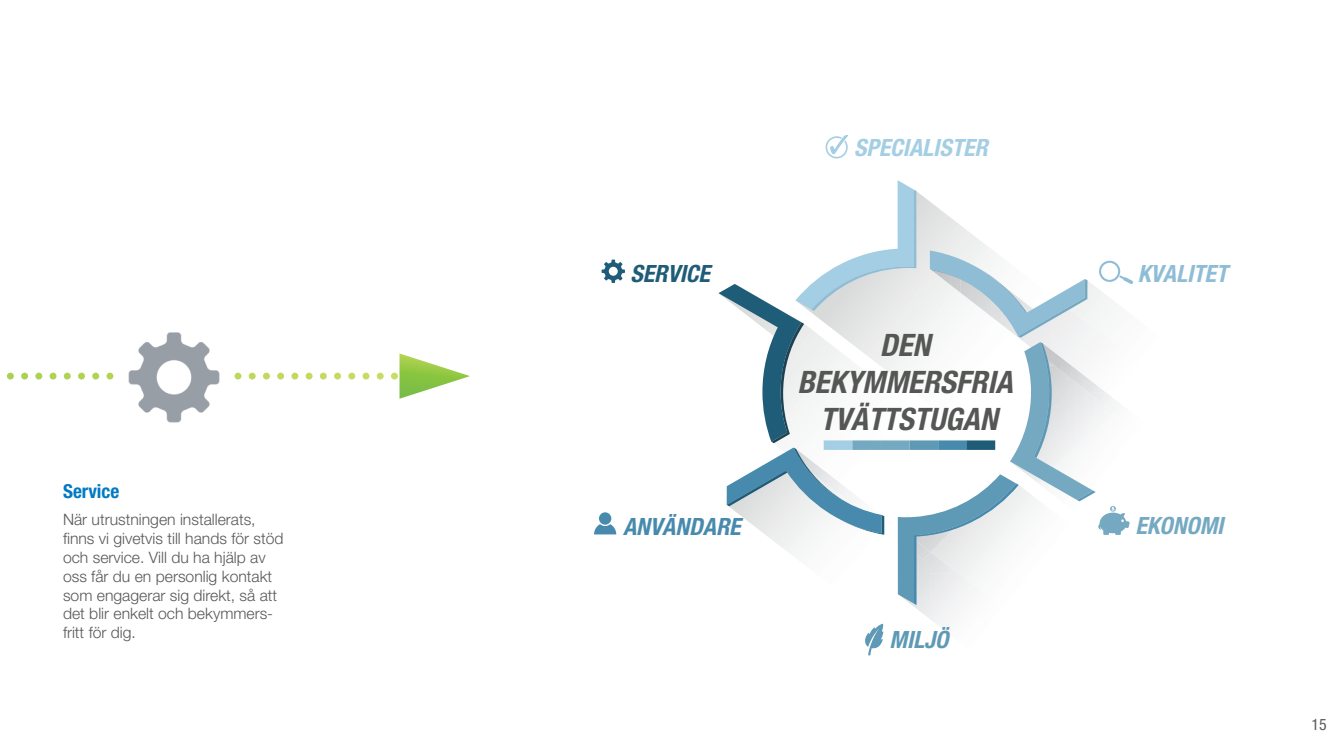
<style>
.page{position:relative;width:1340px;height:745px;background:#fff}
.page>*{position:absolute;margin:0;border:0;box-sizing:border-box;transform-origin:0 0}
.t1{font:italic 700 condensed 30.97px/37.1px "Helvetica Neue LT Std";color:#555755;text-align:center}
.t2{font:italic 700 condensed 23.8px "Helvetica Neue LT Std";color:#a4cee3}
.t3{font:italic 700 condensed 23.8px "Helvetica Neue LT Std";color:#478aae}
.t4{font:italic 700 condensed 23.8px "Helvetica Neue LT Std";color:#8fbdd6}
.t5{font:italic 700 condensed 23.8px "Helvetica Neue LT Std";color:#1e5c78}
.t6{font:italic 700 condensed 23.8px "Helvetica Neue LT Std";color:#75a9c2}
.t7{font:italic 700 condensed 23.8px "Helvetica Neue LT Std";color:#5e99b6}
.t8{font:700 condensed 19.25px "Helvetica Neue LT";color:#007ac2}
.t9{font:300 15.75px/18.9px "Helvetica Neue LT Std";color:#57585a}
.t10{font:condensed 15.75px "Helvetica Neue LT";color:#57585a}
</style>
<div class="page">
<img style="left:138px;top:332px;width:72px;height:91px">
<svg style="left:6px;top:353px;width:464px;height:45px"></svg>
<svg style="left:865px;top:623px;width:18px;height:32px"></svg>
<svg style="left:601px;top:259px;width:24px;height:24px"></svg>
<svg style="left:718px;top:180px;width:415px;height:431px"></svg>
<div style="left:599px;top:512px;width:12px;height:12px;background:#478aae;border-radius:50%"></div>
<svg style="left:594px;top:524px;width:22px;height:10px"></svg>
<svg style="left:825px;top:135px;width:23px;height:23px"></svg>
<p class="t8" style="left:63px;top:479px;width:58px">Service</p>
<p class="t9" style="left:63px;top:509px;width:222px">När utrustningen installerats, finns vi givetvis till hands för stöd och service. Vill du ha hjälp av oss får du en personlig kontakt som engagerar sig direkt, så att det blir enkelt och bekymmers&shy;fritt för dig.</p>
<h2 class="t5" style="left:630px;top:259px;width:81px">SERVICE</h2>
<h2 class="t2" style="left:854px;top:133px;width:135px">SPECIALISTER</h2>
<h1 class="t1" style="left:797px;top:326px;width:217px">DEN<br>BEKYMMERSFRIA<br>TVÄTTSTUGAN</h1>
<h2 class="t4" style="left:1137px;top:259px;width:91px">KVALITET</h2>
<h2 class="t3" style="left:623px;top:511px;width:119px">ANVÄNDARE</h2>
<h2 class="t6" style="left:1135px;top:510px;width:89px">EKONOMI</h2>
<h2 class="t7" style="left:889px;top:625px;width:60px">MILJÖ</h2>
<p class="t10" style="left:1311px;top:715px;width:17px">15</p>
</div>
